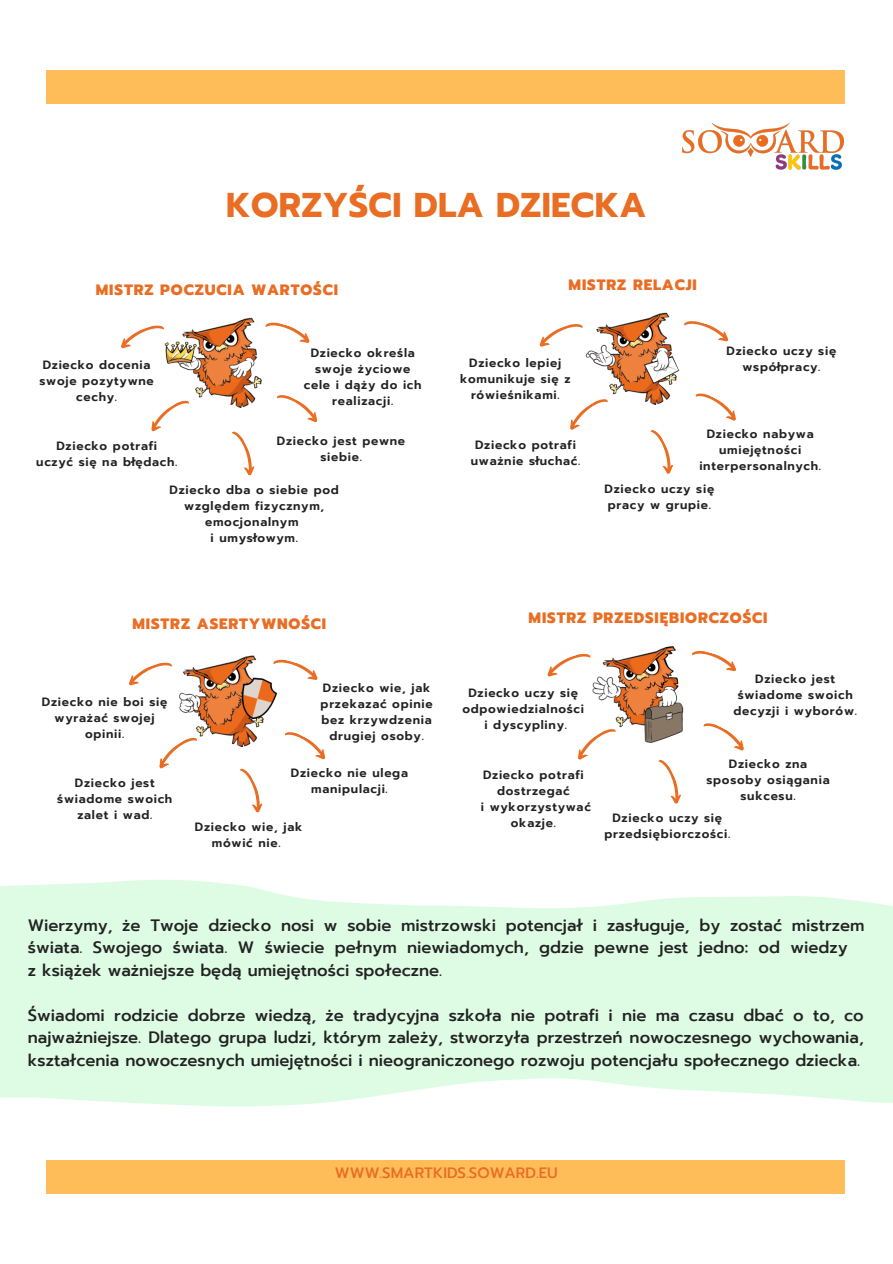
<style>
.page{position:relative;width:893px;height:1264px;background:#fff}
.page>*{position:absolute;margin:0;border:0;box-sizing:border-box;transform-origin:0 0}
.t1{font:700 34.35px "Prompt";letter-spacing:.01em;color:#e96d23}
.t2{font:500 16.5px/22.5px "Prompt";color:#222}
.t3{font:800 15px "Prompt";letter-spacing:.06em;color:#e96d23}
.t4{font:500 15px "Prompt";color:#e96d23}
.t5{font:600 12px/16px "Prompt";letter-spacing:.06em;color:#222;text-align:center}
</style>
<div class="page">
<div style="left:47px;top:1160px;width:797px;height:33px;background:#ffbd59"></div>
<div style="left:47px;top:70px;width:797px;height:34px;background:#ffbd59"></div>
<img style="left:682px;top:122px;width:161px;height:48px">
<svg style="left:276px;top:322px;width:34px;height:21px"></svg>
<svg style="left:277px;top:395px;width:41px;height:28px"></svg>
<svg style="left:232px;top:431px;width:23px;height:45px"></svg>
<svg style="left:151px;top:408px;width:23px;height:24px"></svg>
<svg style="left:121px;top:327px;width:29px;height:22px"></svg>
<img style="left:150px;top:317px;width:126px;height:91px">
<svg style="left:689px;top:321px;width:40px;height:21px"></svg>
<svg style="left:695px;top:393px;width:41px;height:28px"></svg>
<svg style="left:650px;top:430px;width:24px;height:44px"></svg>
<svg style="left:570px;top:404px;width:27px;height:26px"></svg>
<svg style="left:539px;top:328px;width:22px;height:19px"></svg>
<img style="left:561px;top:312px;width:128px;height:92px">
<svg style="left:277px;top:659px;width:41px;height:21px"></svg>
<svg style="left:285px;top:732px;width:41px;height:28px"></svg>
<svg style="left:240px;top:768px;width:23px;height:45px"></svg>
<svg style="left:159px;top:746px;width:21px;height:23px"></svg>
<svg style="left:129px;top:666px;width:21px;height:20px"></svg>
<img style="left:150px;top:655px;width:127px;height:91px">
<svg style="left:692px;top:651px;width:44px;height:21px"></svg>
<svg style="left:703px;top:723px;width:41px;height:28px"></svg>
<svg style="left:658px;top:760px;width:23px;height:44px"></svg>
<svg style="left:578px;top:742px;width:15px;height:18px"></svg>
<svg style="left:547px;top:660px;width:16px;height:17px"></svg>
<img style="left:563px;top:646px;width:121px;height:96px">
<svg style="left:0;top:880px;width:892px;height:227px;background:#e2fce7"></svg>
<h1 class="t1" style="left:226px;top:179px;width:422px">KORZYŚCI DLA DZIECKA</h1>
<p class="t3" style="left:96px;top:278px;width:244px">MISTRZ POCZUCIA WARTOŚCI</p>
<p class="t5" style="left:304px;top:344px;width:119px">Dziecko określa swoje życiowe cele i dąży do ich realizacji.</p>
<p class="t5" style="left:39px;top:357px;width:116px">Dziecko docenia swoje pozytywne cechy.</p>
<p class="t5" style="left:36px;top:438px;width:143px">Dziecko potrafi<br>uczyć się na błędach.</p>
<p class="t5" style="left:277px;top:433px;width:130px">Dziecko jest pewne siebie.</p>
<p class="t5" style="left:170px;top:482px;width:171px">Dziecko dba o siebie pod względem fizycznym, emocjonalnym<br>i umysłowym.</p>
<p class="t3" style="left:132px;top:612px;width:195px">MISTRZ ASERTYWNOŚCI</p>
<p class="t5" style="left:42px;top:694px;width:127px">Dziecko nie boi się wyrażać swojej opinii.</p>
<p class="t5" style="left:57px;top:775px;width:116px">Dziecko jest świadome swoich zalet i wad.</p>
<p class="t5" style="left:320px;top:680px;width:113px">Dziecko wie, jak przekazać opinie bez krzywdzenia drugiej osoby.</p>
<p class="t5" style="left:291px;top:764px;width:118px">Dziecko nie ulega manipulacji.</p>
<p class="t5" style="left:195px;top:819px;width:109px">Dziecko wie, jak mówić nie.</p>
<p class="t3" style="left:568px;top:274px;width:130px">MISTRZ RELACJI</p>
<p class="t5" style="left:460px;top:355px;width:112px">Dziecko lepiej komunikuje się z rówieśnikami.</p>
<p class="t5" style="left:726px;top:343px;width:111px">Dziecko uczy się współpracy.</p>
<p class="t5" style="left:470px;top:437px;width:111px">Dziecko potrafi uważnie słuchać.</p>
<p class="t5" style="left:699px;top:426px;width:123px">Dziecko nabywa umiejętności interpersonalnych.</p>
<p class="t5" style="left:604px;top:480px;width:111px;text-align:left">Dziecko uczy się pracy w grupie.</p>
<p class="t3" style="left:528px;top:607px;width:240px">MISTRZ PRZEDSIĘBIORCZOŚCI</p>
<p class="t5" style="left:462px;top:685px;width:123px">Dziecko uczy się odpowiedzialności i dyscypliny.</p>
<p class="t5" style="left:481px;top:766px;width:111px">Dziecko potrafi dostrzegać<br>i wykorzystywać okazje.</p>
<p class="t5" style="left:733px;top:671px;width:125px">Dziecko jest świadome swoich decyzji i wyborów.</p>
<p class="t5" style="left:706px;top:755px;width:125px">Dziecko zna sposoby osiągania sukcesu.</p>
<p class="t5" style="left:604px;top:810px;width:127px">Dziecko uczy się przedsiębiorczości.</p>
<p class="t2" style="left:28px;top:913px;width:838px">Wierzymy, że Twoje dziecko nosi w sobie mistrzowski potencjał i zasługuje, by zostać mistrzem świata. Swojego świata. W świecie pełnym niewiadomych, gdzie pewne jest jedno: od wiedzy<br>z książek ważniejsze będą umiejętności społeczne.</p>
<p class="t2" style="left:28px;top:1003px;width:837px;text-align:justify">Świadomi rodzicie dobrze wiedzą, że tradycyjna szkoła nie potrafi i nie ma czasu dbać o to, co najważniejsze. Dlatego grupa ludzi, którym zależy, stworzyła przestrzeń nowoczesnego wychowania, kształcenia nowoczesnych umiejętności i nieograniczonego rozwoju potencjału społecznego dziecka.</p>
<p class="t4" style="left:335px;top:1161px;width:224px">WWW.SMARTKIDS.SOWARD.EU</p>
</div>
